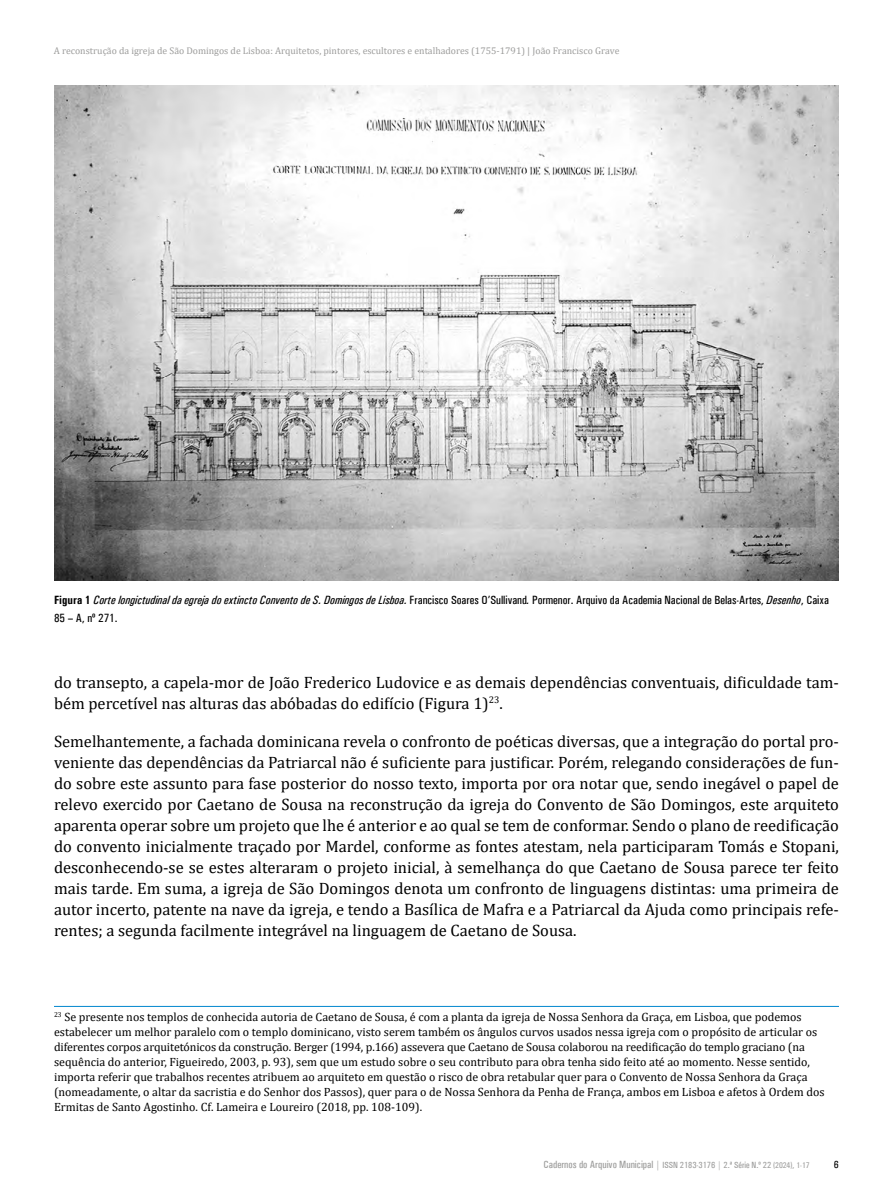
<style>
.page{position:relative;width:893px;height:1191px;background:#fff}
.page>*{position:absolute;margin:0;border:0;box-sizing:border-box;transform-origin:0 0}
.t1{font:16.5px/21px "Cambria";color:#000}
.t2{font:12px/15px "Cambria";color:#000}
.t3{font:500 condensed 12px/18px "Univers";color:#000}
.t4{font:500 condensed 10.5px "Univers";color:#000}
.t5{font:9.75px "Cambria";color:#9d9d9c}
.t6{font:500 condensed 9px "Univers";color:#9d9d9c}
.s1{font-weight:700}
.s2{font-style:italic}
.s3{font-size:10.5px}
.s4{font-size:9.75px}
.s5{font-size:8.25px}
</style>
<div class="page">
<hr style="left:54px;top:1006px;width:785px;height:1px;background:#0086ce">
<img style="left:54px;top:85px;width:785px;height:495px">
<p class="t5" style="left:54px;top:45px;width:567px">A reconstrução da igreja de São Domingos de Lisboa: Arquitetos, pintores, escultores e entalhadores (1755-1791) | João Francisco Grave</p>
<p class="t3" style="left:54px;top:590px;width:776px"><span class="s1">Figura 1</span> <span class="s2">Corte longictudinal da egreja do extincto Convento de S. Domingos de Lisboa.</span> Francisco Soares O’Sullivand<span class="s2">.</span> Pormenor. Arquivo da Academia Nacional de Belas-Artes, <span class="s2">Desenho</span>, Caixa<br>85 – A, nº 271.</p>
<p class="t1" style="left:54px;top:671px;width:786px">do transepto, a capela-mor de João Frederico Ludovice e as demais dependências conventuais, dificuldade tam&shy;bém percetível nas alturas das abóbadas do edifício (Figura 1)<sup>23</sup>.</p>
<p class="t1" style="left:54px;top:730px;width:786px;text-align:justify">Semelhantemente, a fachada dominicana revela o confronto de poéticas diversas, que a integração do portal pro&shy;veniente das dependências da Patriarcal não é suficiente para justificar. Porém, relegando considerações de fun&shy;do sobre este assunto para fase posterior do nosso texto, importa por ora notar que, sendo inegável o papel de relevo exercido por Caetano de Sousa na reconstrução da igreja do Convento de São Domingos, este arquiteto aparenta operar sobre um projeto que lhe é anterior e ao qual se tem de conformar. Sendo o plano de reedificação do convento inicialmente traçado por Mardel, conforme as fontes atestam, nela participaram Tomás e Stopani, desconhecendo-se se estes alteraram o projeto inicial, à semelhança do que Caetano de Sousa parece ter feito mais tarde. Em suma, a igreja de São Domingos denota um confronto de linguagens distintas: uma primeira de autor incerto, patente na nave da igreja, e tendo a Basílica de Mafra e a Patriarcal da Ajuda como principais refe&shy;rentes; a segunda facilmente integrável na linguagem de Caetano de Sousa.</p>
<p class="t2" style="left:54px;top:1009px;width:772px"><sup>23</sup> Se presente nos templos de conhecida autoria de Caetano de Sousa, é com a planta da igreja de Nossa Senhora da Graça, em Lisboa, que podemos estabelecer um melhor paralelo com o templo dominicano, visto serem também os ângulos curvos usados nessa igreja com o propósito de articular os diferentes corpos arquitetónicos da construção. Berger (1994, p.166) assevera que Caetano de Sousa colaborou na reedificação do templo graciano (na sequência do anterior, Figueiredo, 2003, p. 93), sem que um estudo sobre o seu contributo para obra tenha sido feito até ao momento. Nesse sentido, importa referir que trabalhos recentes atribuem ao arquiteto em questão o risco de obra retabular quer para o Convento de Nossa Senhora da Graça (nomeadamente, o altar da sacristia e do Senhor dos Passos), quer para o de Nossa Senhora da Penha de França, ambos em Lisboa e afetos à Ordem dos Ermitas de Santo Agostinho. Cf. Lameira e Loureiro (2018, pp. 108-109).</p>
<p class="t6" style="left:544px;top:1160px;width:268px"><span class="s3">Cadernos do Arquivo Municipal</span> <span class="s4">|</span> ISSN 2183-3176 | 2.ª Série N.º 22 (<span class="s5">2024</span>), <span class="s5">1-17</span></p>
<p class="t4" style="left:834px;top:1158px;width:6px">6</p>
</div>
